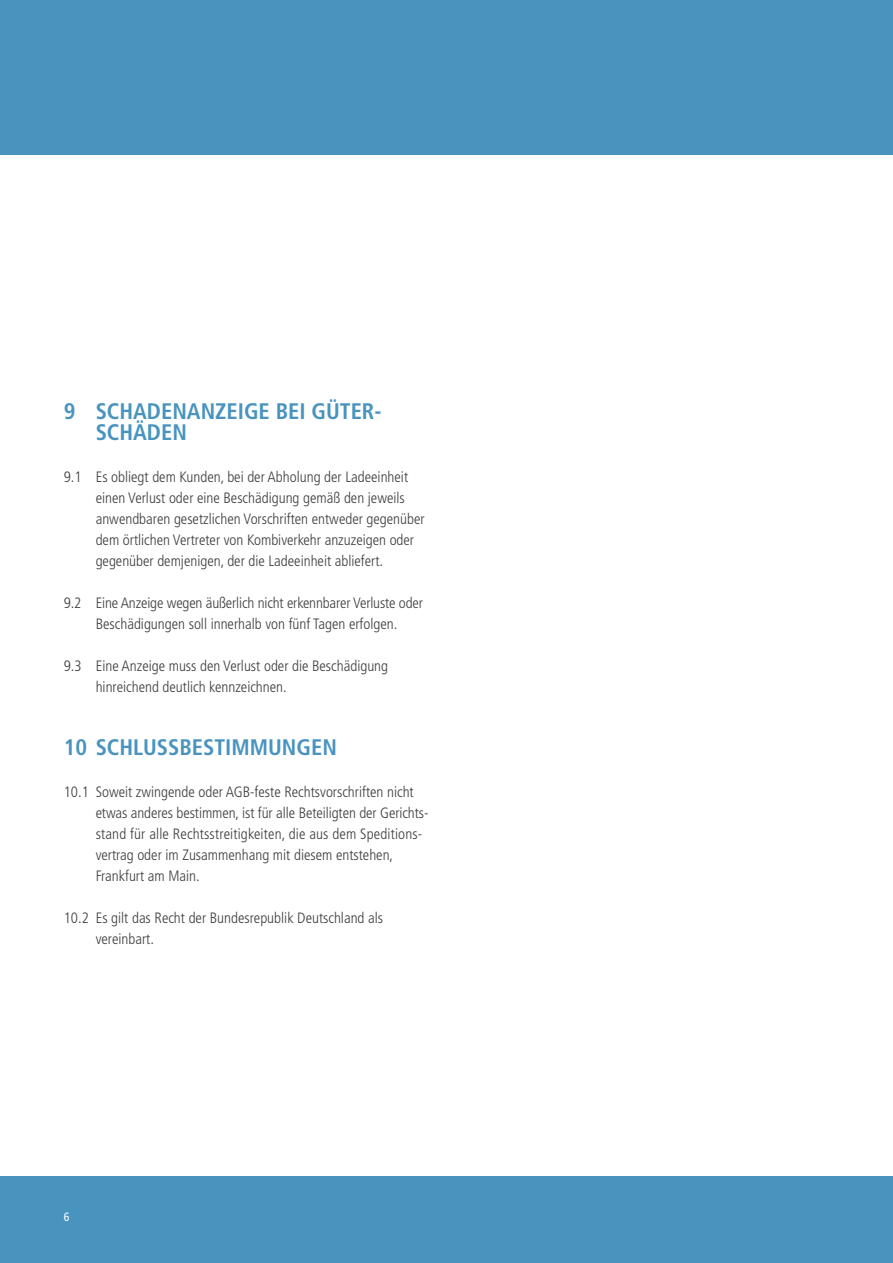
<style>
.page{position:relative;width:893px;height:1263px;background:#fff}
.page>*{position:absolute;margin:0;border:0;box-sizing:border-box;transform-origin:0 0}
.t1{font:700 condensed 22.5px/21px "Frutiger";color:#4894bf}
.t2{font:300 condensed 15px/21px "Frutiger";color:#3e3e3f}
.t3{font:condensed 12px "Frutiger";color:#fff}
</style>
<div class="page">
<div style="left:0;top:0;width:893px;height:155px;background:#4894bf"></div>
<div style="left:0;top:1176px;width:893px;height:87px;background:#4894bf"></div>
<h1 class="t1" style="left:96px;top:401px;width:285px;text-indent:-32px">9 SCHADENANZEIGE BEI GÜTER-<br>SCHÄDEN</h1>
<p class="t2" style="left:96px;top:466px;width:330px;text-indent:-32px">9.1 Es obliegt dem Kunden, bei der Abholung der Ladeeinheit einen Verlust oder eine Beschädigung gemäß den jeweils anwendbaren gesetzlichen Vorschriften entweder gegenüber dem örtlichen Vertreter von Kombiverkehr anzuzeigen oder gegenüber demjenigen, der die Ladeeinheit abliefert.</p>
<p class="t2" style="left:64px;top:592px;width:361px;text-align:center">9.2 Eine Anzeige wegen äußerlich nicht erkennbarer Verluste oder<br>Beschädigungen soll innerhalb von fünf Tagen erfolgen.</p>
<p class="t2" style="left:96px;top:655px;width:294px;text-indent:-32px">9.3 Eine Anzeige muss den Verlust oder die Beschädigung hinreichend deutlich kennzeichnen.</p>
<h1 class="t1" style="left:64px;top:737px;width:275px">10 SCHLUSSBESTIMMUNGEN</h1>
<p class="t2" style="left:96px;top:781px;width:334px;text-indent:-32px">10.1 Soweit zwingende oder AGB-feste Rechtsvorschriften nicht etwas anderes bestimmen, ist für alle Beteiligten der Gerichts&shy;stand für alle Rechtsstreitigkeiten, die aus dem Speditions&shy;vertrag oder im Zusammenhang mit diesem entstehen, Frankfurt am Main.</p>
<p class="t2" style="left:96px;top:907px;width:289px;text-indent:-32px">10.2 Es gilt das Recht der Bundesrepublik Deutschland als vereinbart.</p>
<p class="t3" style="left:64px;top:1210px;width:7px">6</p>
</div>
